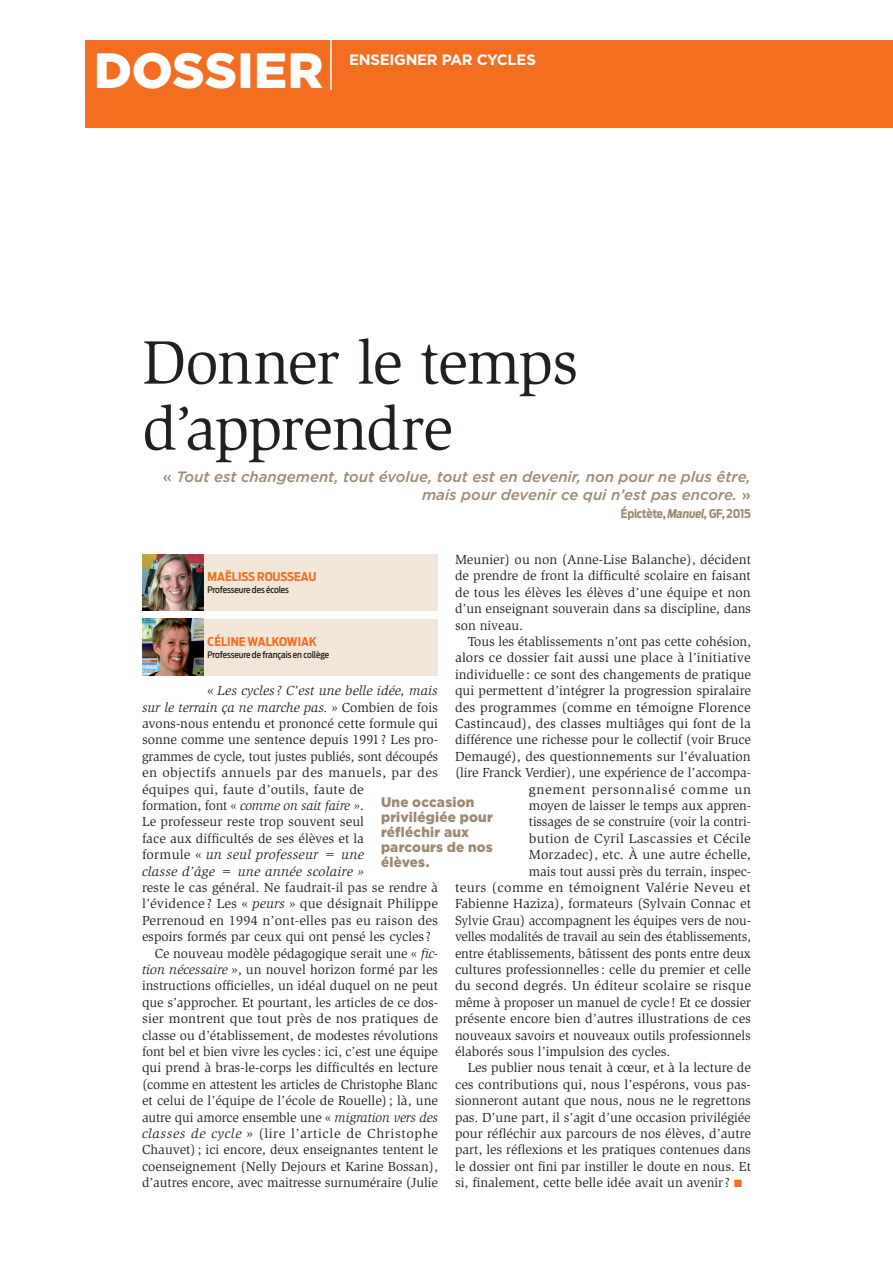
<style>
.page{position:relative;width:893px;height:1263px;background:#fff}
.page>*{position:absolute;margin:0;border:0;box-sizing:border-box;transform-origin:0 0}
.DOSSIER_-_TITRE_2{font:63px/66px "Slimbach Std";letter-spacing:-.025em;color:#231f20}
.t1{font:900 49.5px "Gotham";letter-spacing:.005em;color:#fff}
.CITATION{font:italic 500 15px/18px "Gotham";color:#9d8972;text-align:right}
.TETIERE_-_NOM_DOSSIE{font:700 15px "Gotham";letter-spacing:-.02em;color:#fff}
.EXERGUE_B{font:900 13.95px/15px "Gotham";letter-spacing:.015em;color:#9d8972}
.TEXTE_COURANT{font:13.5px/16.4px "Slimbach Std";color:#231f20;text-align:justify}
.PREMIER_PARAGRAPHE{font:13.5px/16.4px "Slimbach Std";color:#231f20}
.TEXTE_COURANT-2{font:13.5px "Slimbach Std";letter-spacing:.025em;color:#231f20}
.TEXTE_COURANT-3{font:13.5px "Slimbach Std";letter-spacing:.02em;color:#231f20}
.TEXTE_COURANT-4{font:13.5px "Slimbach Std";letter-spacing:.05em;color:#231f20}
.COORDONATEUR{font:700 12px "Antenna Cond";color:#f36e21}
.SIGNATURE_CITATION{font:700 12px "Antenna Cond";letter-spacing:-.02em;color:#9d8972}
.COORD_-_QUALITÉ{font:500 9px "Antenna Cond";letter-spacing:-.01em;color:#231f20}
.s1{font-style:normal}
.s2{font-style:italic}
.s3{color:#f36e21}
</style>
<div class="page">
<div style="left:85px;top:40px;width:808px;height:88px;background:#f36e21"></div>
<hr style="left:330px;top:37px;width:2px;height:53px;background:#fff">
<div style="left:203px;top:554px;width:235px;height:56px;background:#f2e6d8"></div>
<div style="left:203px;top:619px;width:235px;height:56px;background:#f2e6d8"></div>
<img style="left:142px;top:554px;width:61px;height:56px">
<img style="left:142px;top:619px;width:61px;height:56px">
<h2 class="t1" style="left:94px;top:37px;width:231px">DOSSIER</h2>
<p class="TETIERE_-_NOM_DOSSIE" style="left:349px;top:50px;width:188px">ENSEIGNER PAR CYCLES</p>
<p class="DOSSIER_-_TITRE_2" style="left:142px;top:330px;width:438px">Donner le temps d’apprendre</p>
<p class="CITATION" style="left:163px;top:468px;width:589px"><span class="s1">«</span> Tout est changement, tout évolue, tout est en devenir, non pour ne plus être, mais pour devenir ce qui n’est pas encore. <span class="s1">»</span></p>
<p class="SIGNATURE_CITATION" style="left:621px;top:507px;width:131px">Épictète, <span class="s2">Manuel,</span> GF, 2015</p>
<p class="TEXTE_COURANT" style="left:455px;top:551px;width:298px">Meunier) ou non (Anne-Lise Balanche), décident de prendre de front la difficulté scolaire en faisant de tous les élèves les élèves d’une équipe et non d’un enseignant souverain dans sa discipline, dans son niveau.</p>
<p class="TEXTE_COURANT" style="left:468px;top:633px;width:285px">Tous les établissements n’ont pas cette cohésion,</p>
<p class="TEXTE_COURANT" style="left:455px;top:650px;width:297px">alors ce dossier fait aussi une place à l’initiative</p>
<p class="TEXTE_COURANT" style="left:455px;top:666px;width:297px">individuelle : ce sont des changements de pratique</p>
<p class="TEXTE_COURANT" style="left:455px;top:682px;width:298px">qui permettent d’intégrer la progression spiralaire</p>
<p class="TEXTE_COURANT" style="left:455px;top:699px;width:297px">des programmes (comme en témoigne Florence</p>
<p class="TEXTE_COURANT" style="left:455px;top:715px;width:297px">Castincaud), des classes multiâges qui font de la</p>
<p class="TEXTE_COURANT" style="left:455px;top:732px;width:298px">différence une richesse pour le collectif (voir Bruce</p>
<p class="TEXTE_COURANT" style="left:455px;top:748px;width:297px">Demaugé), des questionnements sur l’évaluation</p>
<p class="TEXTE_COURANT" style="left:455px;top:764px;width:297px">(lire Franck Verdier), une expérience de l’accompa-</p>
<p class="TEXTE_COURANT-4" style="left:529px;top:781px;width:224px">gnement personnalisé comme un</p>
<p class="TEXTE_COURANT" style="left:529px;top:797px;width:223px">moyen de laisser le temps aux appren-</p>
<p class="TEXTE_COURANT" style="left:529px;top:814px;width:223px">tissages de se construire (voir la contri-</p>
<p class="TEXTE_COURANT-3" style="left:529px;top:830px;width:223px">bution de Cyril Lascassies et Cécile</p>
<p class="TEXTE_COURANT" style="left:529px;top:846px;width:223px">Morzadec), etc. À une autre échelle,</p>
<p class="TEXTE_COURANT" style="left:529px;top:863px;width:223px">mais tout aussi près du terrain, inspec-</p>
<p class="TEXTE_COURANT-2" style="left:455px;top:880px;width:297px">teurs (comme en témoignent Valérie Neveu et</p>
<p class="TEXTE_COURANT" style="left:455px;top:896px;width:298px">Fabienne Haziza), formateurs (Sylvain Connac et</p>
<p class="TEXTE_COURANT" style="left:455px;top:912px;width:297px">Sylvie Grau) accompagnent les équipes vers de nou-</p>
<p class="TEXTE_COURANT" style="left:455px;top:928px;width:297px">velles modalités de travail au sein des établissements,</p>
<p class="TEXTE_COURANT" style="left:455px;top:945px;width:297px">entre établissements, bâtissent des ponts entre deux</p>
<p class="TEXTE_COURANT" style="left:455px;top:961px;width:297px">cultures professionnelles : celle du premier et celle</p>
<p class="TEXTE_COURANT" style="left:455px;top:978px;width:298px">du second degrés. Un éditeur scolaire se risque</p>
<p class="TEXTE_COURANT" style="left:455px;top:994px;width:297px">même à proposer un manuel de cycle! Et ce dossier</p>
<p class="TEXTE_COURANT" style="left:455px;top:1010px;width:297px">présente encore bien d’autres illustrations de ces</p>
<p class="TEXTE_COURANT" style="left:455px;top:1027px;width:297px">nouveaux savoirs et nouveaux outils professionnels</p>
<p class="TEXTE_COURANT" style="left:455px;top:1043px;width:217px">élaborés sous l’impulsion des cycles.</p>
<p class="TEXTE_COURANT" style="left:455px;top:1060px;width:298px;text-indent:13px">Les publier nous tenait à cœur, et à la lecture de ces contributions qui, nous l’espérons, vous pas&shy;sionneront autant que nous, nous ne le regrettons pas. D’une part, il s’agit d’une occasion privilégiée pour réfléchir aux parcours de nos élèves, d’autre part, les réflexions et les pratiques contenues dans le dossier ont fini par instiller le doute en nous. Et si, finalement, cette belle idée avait un avenir? <span class="s3">■</span></p>
<p class="COORDONATEUR" style="left:208px;top:569px;width:110px">MAËLISS ROUSSEAU</p>
<p class="COORD_-_QUALITÉ" style="left:208px;top:584px;width:83px">Professeure des écoles</p>
<p class="COORDONATEUR" style="left:208px;top:634px;width:111px">CÉLINE WALKOWIAK</p>
<p class="COORD_-_QUALITÉ" style="left:208px;top:649px;width:123px">Professeure de français en collège</p>
<p class="PREMIER_PARAGRAPHE" style="left:142px;top:682px;width:298px;text-indent:66px">« <span class="s2">Les cycles ? C’est une belle idée, mais sur le terrain ça ne marche pas.</span> » Combien de fois avons-nous entendu et prononcé cette formule qui sonne comme une sentence depuis 1991? Les pro&shy;grammes de cycle, tout justes publiés, sont découpés en objectifs annuels par des manuels, par des équipes qui, faute d’outils, faute de<br>formation, font « <span class="s2">comme on sait faire »</span>.<br>Le professeur reste trop souvent seul<br>face aux difficultés de ses élèves et la<br>formule « <span class="s2">un seul professeur = une<br>classe d’âge = une année scolaire »<br></span>reste le cas général. Ne faudrait-il pas se rendre à l’évidence ? Les « <span class="s2">peurs</span> » que désignait Philippe Perrenoud en 1994 n’ont-elles pas eu raison des espoirs formés par ceux qui ont pensé les cycles ?</p>
<p class="TEXTE_COURANT" style="left:142px;top:945px;width:298px;text-indent:13px">Ce nouveau modèle pédagogique serait une « <span class="s2">fic&shy;tion nécessaire</span> », un nouvel horizon formé par les instructions officielles, un idéal duquel on ne peut que s’approcher. Et pourtant, les articles de ce dos&shy;sier montrent que tout près de nos pratiques de classe ou d’établissement, de modestes révolutions font bel et bien vivre les cycles : ici, c’est une équipe qui prend à bras-le-corps les difficultés en lecture (comme en attestent les articles de Christophe Blanc et celui de l’équipe de l’école de Rouelle); là, une autre qui amorce ensemble une « <span class="s2">migration vers des classes de cycle</span> » (lire l’article de Christophe Chauvet); ici encore, deux enseignantes tentent le coenseignement (Nelly Dejours et Karine Bossan), d’autres encore, avec maitresse surnuméraire (Julie</p>
<p class="EXERGUE_B" style="left:381px;top:794px;width:113px">Une occasion privilégiée pour réfléchir aux parcours de nos élèves.</p>
</div>
